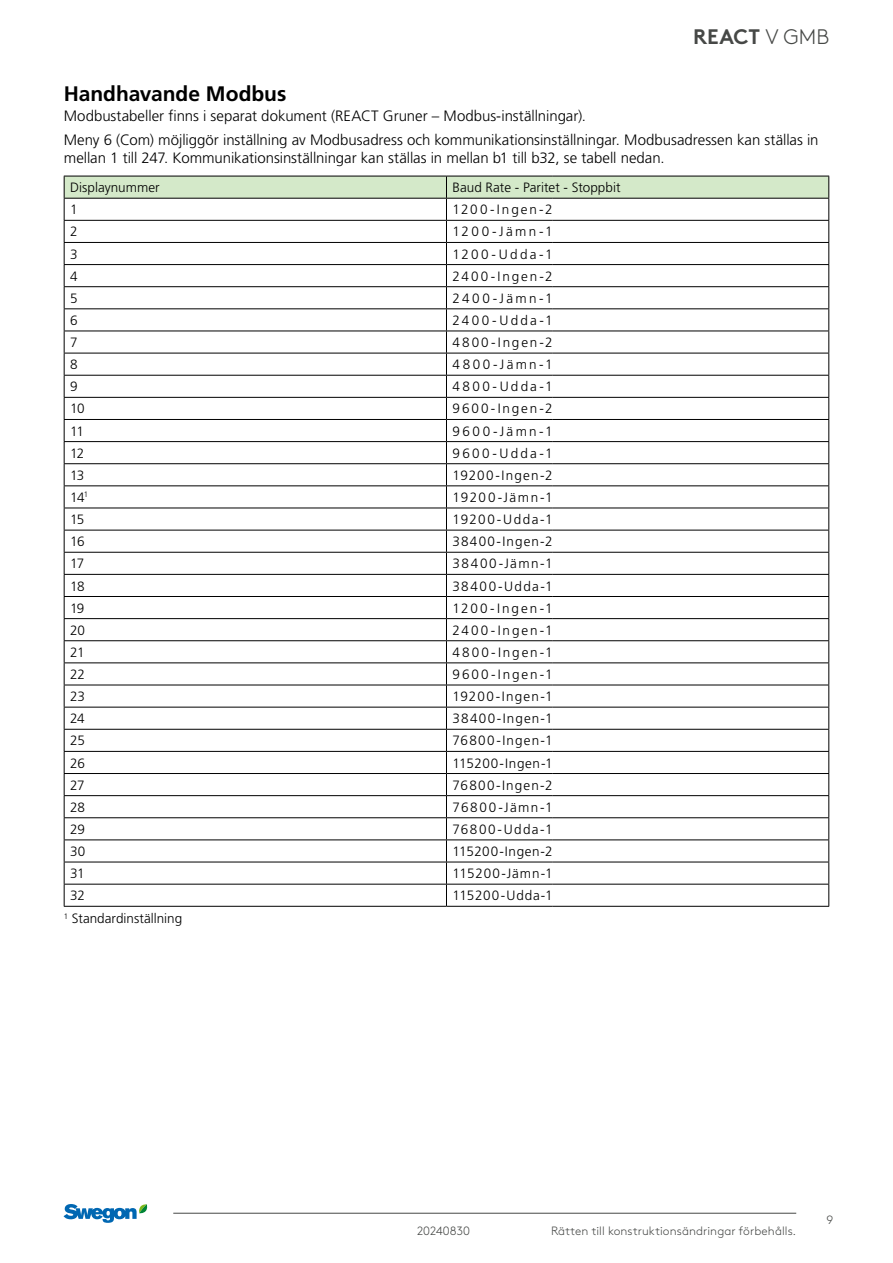
<style>
.page{position:relative;width:893px;height:1263px;background:#fff}
.page>*{position:absolute;margin:0;border:0;box-sizing:border-box;transform-origin:0 0}
.t1{font:700 21px "Frutiger LT Pro";letter-spacing:-.005em;color:#000}
.t2{font:700 21px "Swegon Brown";color:#464846}
.t3{font:300 15px/24.3px "Frutiger LT Pro";letter-spacing:-.005em;color:#000}
.t4{font:300 13.5px "Frutiger LT Pro";letter-spacing:.095em;color:#000}
.t5{font:300 13.5px "Frutiger LT Pro";letter-spacing:.145em;color:#000}
.t6{font:300 13.5px "Frutiger LT Pro";color:#000}
.t7{font:300 13.5px "Frutiger LT Pro";letter-spacing:.18em;color:#000}
.t8{font:300 13.5px "Frutiger LT Pro";letter-spacing:.17em;color:#000}
.t9{font:300 13.5px "Frutiger LT Pro";letter-spacing:.14em;color:#000}
.t10{font:300 13.5px "Frutiger LT Pro";letter-spacing:.175em;color:#000}
.t11{font:300 13.5px "Frutiger LT Pro";letter-spacing:.045em;color:#000}
.t12{font:300 13.5px "Frutiger LT Pro";letter-spacing:.04em;color:#000}
.t13{font:300 13.5px "Frutiger LT Pro";letter-spacing:.06em;color:#000}
.t14{font:300 13.5px "Frutiger LT Pro";letter-spacing:.05em;color:#000}
.t15{font:300 13.5px "Frutiger LT Pro";letter-spacing:.115em;color:#000}
.t16{font:300 12px "Swegon Brown";letter-spacing:.005em;color:#464846}
.t17{font:300 12px "Swegon Brown";letter-spacing:-.015em;color:#464846}
.s1{font-weight:300}
</style>
<div class="page">
<hr style="left:173px;top:1213px;width:623px;height:1px;background:#464846">
<svg style="left:64px;top:1204px;width:84px;height:19px"></svg>
<svg style="left:64px;top:176px;width:765px;height:730px"></svg>
<hr style="left:64px;top:906px;width:382px;height:1px;background:#000">
<hr style="left:446px;top:906px;width:107px;height:1px;background:#000">
<hr style="left:553px;top:906px;width:276px;height:1px;background:#000">
<h1 class="t2" style="left:693px;top:20px;width:138px">REACT <span class="s1">V GMB</span></h1>
<h1 class="t1" style="left:64px;top:81px;width:224px">Handhavande Modbus</h1>
<p class="t3" style="left:64px;top:104px;width:756px">Modbustabeller finns i separat dokument (REACT Gruner – Modbus-inställningar).<br>Meny 6 (Com) möjliggör inställning av Modbusadress och kommunikationsinställningar. Modbusadressen kan ställas in</p>
<p class="t3" style="left:64px;top:146px;width:602px">mellan 1 till 247. Kommunikationsinställningar kan ställas in mellan b1 till b32, se tabell nedan.</p>
<p class="t6" style="left:70px;top:180px;width:91px">Displaynummer</p>
<p class="t6" style="left:452px;top:180px;width:170px">Baud Rate - Paritet - Stoppbit</p>
<p class="t4" style="left:70px;top:202px;width:9px">1</p>
<p class="t5" style="left:452px;top:202px;width:102px">1200-Ingen-2</p>
<p class="t4" style="left:70px;top:224px;width:9px">2</p>
<p class="t7" style="left:452px;top:224px;width:102px">1200-Jämn-1</p>
<p class="t4" style="left:70px;top:246px;width:9px">3</p>
<p class="t10" style="left:452px;top:246px;width:102px">1200-Udda-1</p>
<p class="t4" style="left:70px;top:268px;width:9px">4</p>
<p class="t5" style="left:452px;top:268px;width:102px">2400-Ingen-2</p>
<p class="t4" style="left:70px;top:290px;width:9px">5</p>
<p class="t10" style="left:452px;top:290px;width:102px">2400-Jämn-1</p>
<p class="t4" style="left:70px;top:312px;width:9px">6</p>
<p class="t8" style="left:452px;top:312px;width:102px">2400-Udda-1</p>
<p class="t4" style="left:70px;top:335px;width:9px">7</p>
<p class="t9" style="left:452px;top:335px;width:102px">4800-Ingen-2</p>
<p class="t4" style="left:70px;top:357px;width:9px">8</p>
<p class="t7" style="left:452px;top:357px;width:102px">4800-Jämn-1</p>
<p class="t4" style="left:70px;top:379px;width:9px">9</p>
<p class="t8" style="left:452px;top:379px;width:102px">4800-Udda-1</p>
<p class="t4" style="left:70px;top:401px;width:16px">10</p>
<p class="t9" style="left:452px;top:401px;width:102px">9600-Ingen-2</p>
<p class="t4" style="left:70px;top:423px;width:15px">11</p>
<p class="t7" style="left:452px;top:423px;width:102px">9600-Jämn-1</p>
<p class="t4" style="left:70px;top:445px;width:16px">12</p>
<p class="t8" style="left:452px;top:445px;width:102px">9600-Udda-1</p>
<p class="t4" style="left:70px;top:467px;width:16px">13</p>
<p class="t4" style="left:452px;top:467px;width:102px">19200-Ingen-2</p>
<p class="t4" style="left:70px;top:489px;width:19px">14<sup>1</sup></p>
<p class="t15" style="left:452px;top:489px;width:102px">19200-Jämn-1</p>
<p class="t4" style="left:70px;top:512px;width:16px">15</p>
<p class="t4" style="left:452px;top:512px;width:102px">19200-Udda-1</p>
<p class="t4" style="left:70px;top:534px;width:16px">16</p>
<p class="t4" style="left:452px;top:534px;width:102px">38400-Ingen-2</p>
<p class="t4" style="left:70px;top:556px;width:16px">17</p>
<p class="t4" style="left:452px;top:556px;width:102px">38400-Jämn-1</p>
<p class="t4" style="left:70px;top:578px;width:16px">18</p>
<p class="t4" style="left:452px;top:578px;width:102px">38400-Udda-1</p>
<p class="t4" style="left:70px;top:600px;width:16px">19</p>
<p class="t5" style="left:452px;top:600px;width:102px">1200-Ingen-1</p>
<p class="t4" style="left:70px;top:622px;width:16px">20</p>
<p class="t5" style="left:452px;top:622px;width:102px">2400-Ingen-1</p>
<p class="t4" style="left:70px;top:644px;width:16px">21</p>
<p class="t5" style="left:452px;top:644px;width:102px">4800-Ingen-1</p>
<p class="t4" style="left:70px;top:666px;width:17px">22</p>
<p class="t5" style="left:452px;top:666px;width:102px">9600-Ingen-1</p>
<p class="t4" style="left:70px;top:689px;width:17px">23</p>
<p class="t4" style="left:452px;top:689px;width:102px">19200-Ingen-1</p>
<p class="t4" style="left:70px;top:711px;width:16px">24</p>
<p class="t4" style="left:452px;top:711px;width:102px">38400-Ingen-1</p>
<p class="t4" style="left:70px;top:733px;width:16px">25</p>
<p class="t4" style="left:452px;top:733px;width:102px">76800-Ingen-1</p>
<p class="t4" style="left:70px;top:755px;width:16px">26</p>
<p class="t11" style="left:452px;top:755px;width:102px">115200-Ingen-1</p>
<p class="t4" style="left:70px;top:777px;width:16px">27</p>
<p class="t4" style="left:452px;top:777px;width:102px">76800-Ingen-2</p>
<p class="t4" style="left:70px;top:799px;width:16px">28</p>
<p class="t4" style="left:452px;top:799px;width:102px">76800-Jämn-1</p>
<p class="t4" style="left:70px;top:821px;width:16px">29</p>
<p class="t4" style="left:452px;top:821px;width:102px">76800-Udda-1</p>
<p class="t4" style="left:70px;top:843px;width:17px">30</p>
<p class="t12" style="left:452px;top:843px;width:102px">115200-Ingen-2</p>
<p class="t4" style="left:70px;top:866px;width:16px">31</p>
<p class="t13" style="left:452px;top:866px;width:102px">115200-Jämn-1</p>
<p class="t4" style="left:70px;top:888px;width:16px">32</p>
<p class="t14" style="left:452px;top:888px;width:102px">115200-Udda-1</p>
<p class="t6" style="left:64px;top:911px;width:120px"><sup>1</sup> Standardinställning</p>
<p class="t17" style="left:417px;top:1221px;width:55px">20240830</p>
<p class="t16" style="left:551px;top:1221px;width:247px">Rätten till konstruktionsändringar förbehålls.</p>
<p class="t16" style="left:827px;top:1211px;width:8px">9</p>
</div>
